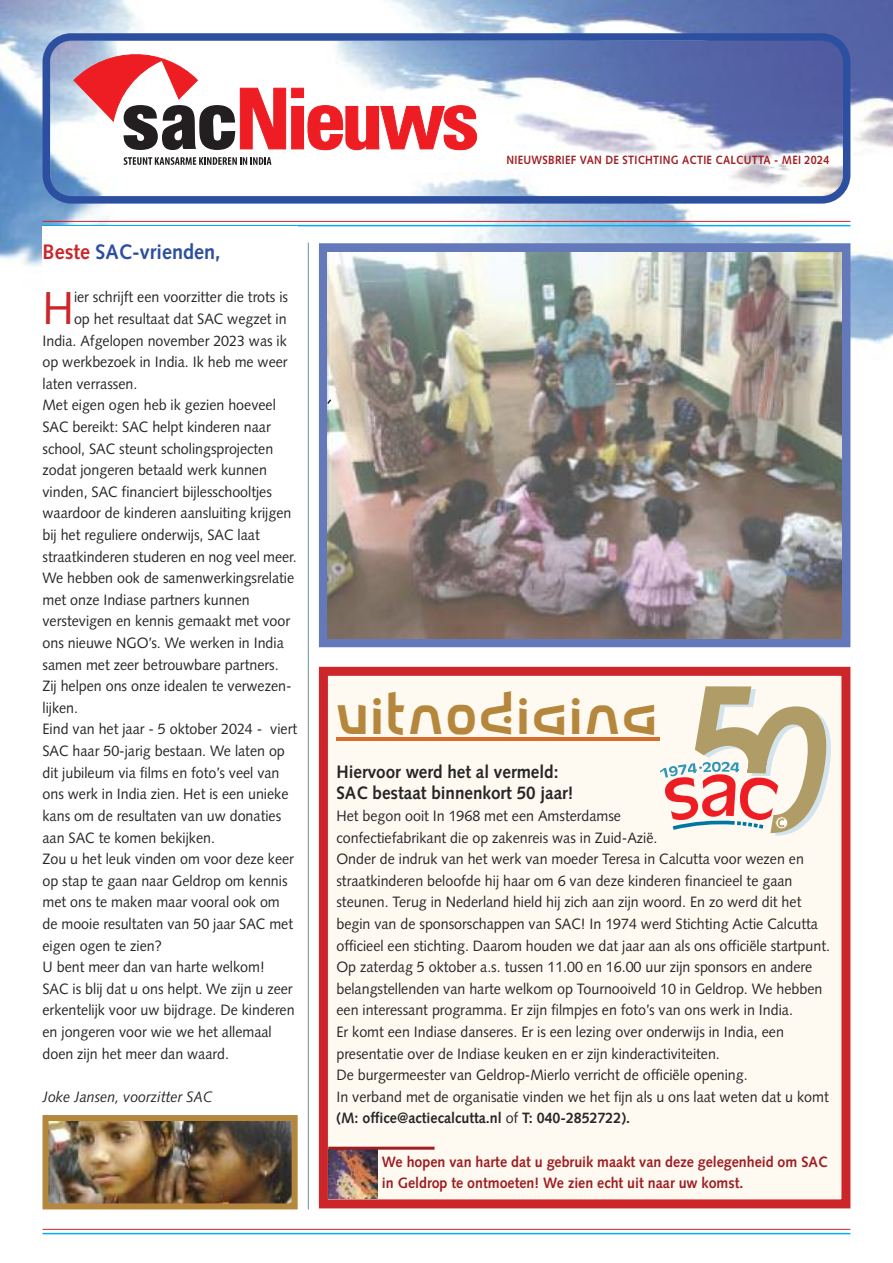
<style>
.page{position:relative;width:893px;height:1263px;background:#fff}
.page>*{position:absolute;margin:0;border:0;box-sizing:border-box;transform-origin:0 0}
.t1{font:46.2px "Syntax";color:#cc262b;scale:.95 1}
.t2{font:36px "Airswing Headline";letter-spacing:.1em;color:#b5873c}
.t3{font:700 21px "Syntax";color:#2d4f9f;scale:.95 1}
.t4{font:700 18px/21.6px "Syntax";color:#272627;scale:.95 1}
.t5{font:15px/21.6px "Syntax";color:#272627;scale:.95 1}
.t6{font:700 15px/21.6px "Syntax";color:#9f1e23;scale:.95 1}
.t7{font:italic 15px "Syntax";color:#272627;scale:.95 1}
.t8{font:700 12px "Syntax";letter-spacing:.025em;color:#9f1e23;scale:.9 1}
.s1{color:#cc262b}
.s2{font-weight:700}
</style>
<div class="page">
<img style="left:0;top:0;width:893px;height:383px">
<svg style="left:43px;top:33px;width:807px;height:171px"></svg>
<svg style="left:124px;top:157px;width:147px;height:8px"></svg>
<svg style="left:74px;top:54px;width:403px;height:97px"></svg>
<hr style="left:43px;top:1229px;width:807px;height:1px;background:#cc262b">
<hr style="left:43px;top:1233px;width:807px;height:1px;background:#00aded">
<hr style="left:43px;top:221px;width:807px;height:1px;background:#cc262b">
<hr style="left:43px;top:225px;width:807px;height:1px;background:#00aded">
<div style="left:319px;top:243px;width:531px;height:404px;border:9px solid #6379b9"></div>
<img style="left:328px;top:252px;width:513px;height:386px">
<div style="left:328px;top:676px;width:513px;height:523px;background:#fef9f1"></div>
<div style="left:319px;top:667px;width:531px;height:541px;border:9px solid #cc262b"></div>
<hr style="left:336px;top:737px;width:324px;height:3px;background:#d86e2d">
<svg style="left:660px;top:686px;width:171px;height:150px"></svg>
<svg style="left:326px;top:398px;width:7px;height:8px"></svg>
<hr style="left:308px;top:243px;width:1px;height:966px;background:#698f98">
<img style="left:328px;top:1150px;width:49px;height:49px">
<hr style="left:328px;top:1147px;width:107px;height:3px;background:#9f1e23">
<img style="left:50px;top:1122px;width:241px;height:80px">
<div style="left:43px;top:1115px;width:255px;height:94px;border:6px solid #b5873c"></div>
<div style="left:43px;top:226px;width:255px;height:881px;background:#fff"></div>
<h3 class="t3" style="left:43px;top:243px;width:189px"><span class="s1">Beste</span> SAC-vrienden,</h3>
<h1 class="t1" style="left:43px;top:289px;width:35px">H</h1>
<p class="t5" style="left:74px;top:288px;width:227px">ier schrijft een voorzitter die trots is</p>
<p class="t5" style="left:74px;top:309px;width:225px">op het resultaat dat SAC wegzet in</p>
<p class="t5" style="left:43px;top:331px;width:259px">India. Afgelopen november 2023 was ik</p>
<p class="t5" style="left:43px;top:353px;width:260px">op werkbezoek in India. Ik heb me weer</p>
<p class="t5" style="left:43px;top:374px;width:101px">laten verrassen.</p>
<p class="t5" style="left:43px;top:396px;width:247px">Met eigen ogen heb ik gezien hoeveel</p>
<p class="t5" style="left:43px;top:417px;width:242px">SAC bereikt: SAC helpt kinderen naar</p>
<p class="t5" style="left:43px;top:439px;width:244px">school, SAC steunt scholingsprojecten</p>
<p class="t5" style="left:43px;top:461px;width:238px">zodat jongeren betaald werk kunnen</p>
<p class="t5" style="left:43px;top:482px;width:243px">vinden, SAC financiert bijlesschooltjes</p>
<p class="t5" style="left:43px;top:504px;width:263px">waardoor de kinderen aansluiting krijgen</p>
<p class="t5" style="left:43px;top:525px;width:230px">bij het reguliere onderwijs, SAC laat</p>
<p class="t5" style="left:43px;top:547px;width:269px">straatkinderen studeren en nog veel meer.</p>
<p class="t5" style="left:43px;top:569px;width:266px">We hebben ook de samenwerkingsrelatie</p>
<p class="t5" style="left:43px;top:590px;width:220px">met onze Indiase partners kunnen</p>
<p class="t5" style="left:43px;top:612px;width:262px">verstevigen en kennis gemaakt met voor</p>
<p class="t5" style="left:43px;top:633px;width:255px">ons nieuwe NGO’s. We werken in India</p>
<p class="t5" style="left:43px;top:655px;width:250px">samen met zeer betrouwbare partners.</p>
<p class="t5" style="left:43px;top:677px;width:264px">Zij helpen ons onze idealen te verwezen-</p>
<p class="t5" style="left:43px;top:698px;width:39px">lijken.</p>
<p class="t5" style="left:43px;top:720px;width:270px">Eind van het jaar - 5 oktober 2024 - viert</p>
<p class="t5" style="left:43px;top:741px;width:257px">SAC haar 50-jarig bestaan. We laten op</p>
<p class="t5" style="left:43px;top:763px;width:251px">dit jubileum via films en foto’s veel van</p>
<p class="t5" style="left:43px;top:785px;width:260px">ons werk in India zien. Het is een unieke</p>
<p class="t5" style="left:43px;top:806px;width:253px">kans om de resultaten van uw donaties</p>
<p class="t5" style="left:43px;top:828px;width:183px">aan SAC te komen bekijken.</p>
<p class="t5" style="left:43px;top:849px;width:266px">Zou u het leuk vinden om voor deze keer</p>
<p class="t5" style="left:43px;top:871px;width:259px">op stap te gaan naar Geldrop om kennis</p>
<p class="t5" style="left:43px;top:893px;width:251px">met ons te maken maar vooral ook om</p>
<p class="t5" style="left:43px;top:914px;width:265px">de mooie resultaten van 50 jaar SAC met</p>
<p class="t5" style="left:43px;top:936px;width:127px">eigen ogen te zien?</p>
<p class="t5" style="left:43px;top:957px;width:235px">U bent meer dan van harte welkom!</p>
<p class="t5" style="left:43px;top:979px;width:265px">SAC is blij dat u ons helpt. We zijn u zeer</p>
<p class="t5" style="left:43px;top:1001px;width:267px">erkentelijk voor uw bijdrage. De kinderen</p>
<p class="t5" style="left:43px;top:1022px;width:243px">en jongeren voor wie we het allemaal</p>
<p class="t5" style="left:43px;top:1044px;width:198px">doen zijn het meer dan waard.</p>
<p class="t7" style="left:43px;top:1090px;width:180px">Joke Jansen, voorzitter SAC</p>
<p class="t8" style="left:506px;top:155px;width:360px">NIEUWSBRIEF VAN DE STICHTING ACTIE CALCUTTA - MEI 2024</p>
<h2 class="t2" style="left:336px;top:692px;width:321px">uitnodiging</h2>
<p class="t4" style="left:336px;top:762px;width:251px">Hiervoor werd het al vermeld:<br>SAC bestaat binnenkort 50 jaar!</p>
<p class="t5" style="left:336px;top:806px;width:521px">Het begon ooit In 1968 met een Amsterdamse<br>confectiefabrikant die op zakenreis was in Zuid-Azië.<br>Onder de indruk van het werk van moeder Teresa in Calcutta voor wezen en straatkinderen beloofde hij haar om 6 van deze kinderen financieel te gaan steunen. Terug in Nederland hield hij zich aan zijn woord. En zo werd dit het begin van de sponsorschappen van SAC! In 1974 werd Stichting Actie Calcutta officieel een stichting. Daarom houden we dat jaar aan als ons officiële startpunt.<br>Op zaterdag 5 oktober a.s. tussen 11.00 en 16.00 uur zijn sponsors en andere belangstellenden van harte welkom op Tournooiveld 10 in Geldrop. We hebben een interessant programma. Er zijn filmpjes en foto’s van ons werk in India.<br>Er komt een Indiase danseres. Er is een lezing over onderwijs in India, een presentatie over de Indiase keuken en er zijn kinderactiviteiten.<br>De burgermeester van Geldrop-Mierlo verricht de officiële opening.<br>In verband met de organisatie vinden we het fijn als u ons laat weten dat u komt <span class="s2">(M: office@actiecalcutta.nl</span> of <span class="s2">T: 040-2852722).</span></p>
<p class="t6" style="left:382px;top:1152px;width:470px">We hopen van harte dat u gebruik maakt van deze gelegenheid om SAC in Geldrop te ontmoeten! We zien echt uit naar uw komst.</p>
</div>
